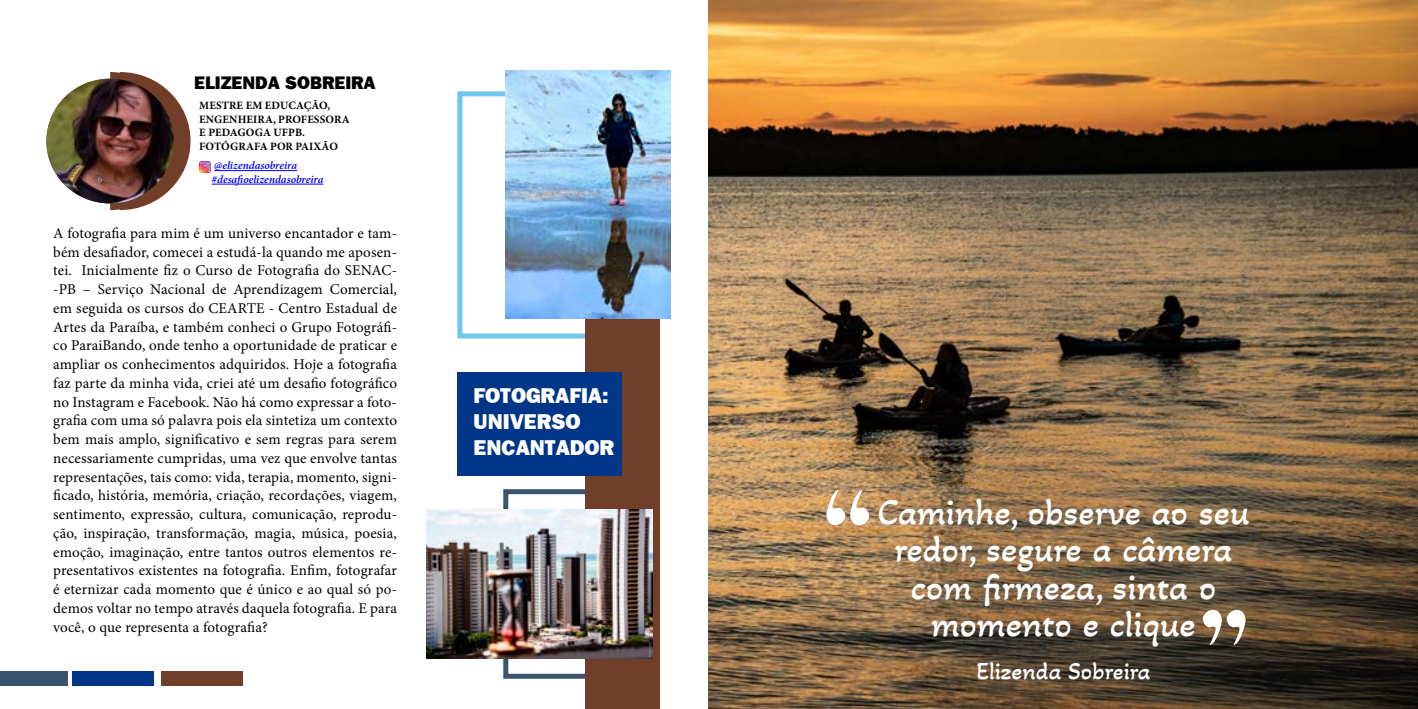
<style>
.page{position:relative;width:1418px;height:709px;background:#fff}
.page>*{position:absolute;margin:0;border:0;box-sizing:border-box;transform-origin:0 0}
.t1{font:125px "Andrea";color:#fff}
.t2{font:37.5px/37.5px "Akaya Telivigala";color:#fff;text-align:center}
.t3{font:25px "Akaya Telivigala";color:#fff}
.t4{font:21.5px/25.8px "Frankfurt Gothic Heavy Plain";color:#fff}
.t5{font:18.25px "Frankfurt Gothic Heavy Plain";color:#000}
.t6{font:15px/18.8px "Minion Pro";letter-spacing:.01em;color:#000;text-align:justify}
.t7{font:700 11.25px/13.5px "Minion Pro";letter-spacing:.01em;color:#000}
.t8{font:italic 600 11.25px/13.5px "Minion Pro";color:#00f}
</style>
<div class="page">
<div style="left:503px;top:489px;width:153px;height:189px;border:5px solid #3b546d"></div>
<div style="left:457px;top:91px;width:153px;height:247px;border:5px solid #72c6ee"></div>
<div style="left:585px;top:295px;width:74px;height:414px;background:#713f29"></div>
<img style="left:505px;top:71px;width:165px;height:247px">
<img style="left:426px;top:509px;width:227px;height:149px">
<svg style="left:110px;top:72px;width:80px;height:138px"></svg>
<div style="left:457px;top:372px;width:165px;height:104px;background:#003687"></div>
<img style="left:46px;top:79px;width:128px;height:124px">
<div style="left:0;top:671px;width:68px;height:15px;background:#3b546d"></div>
<div style="left:72px;top:671px;width:82px;height:15px;background:#003687"></div>
<div style="left:161px;top:671px;width:81px;height:15px;background:#713f29"></div>
<img style="left:709px;top:0;width:708px;height:709px">
<svg style="left:199px;top:161px;width:11px;height:11px"></svg>
<hr style="left:214px;top:170px;width:83px;height:1px;background:#00f">
<hr style="left:212px;top:184px;width:111px;height:1px;background:#00f">
<p class="t5" style="left:194px;top:72px;width:183px">ELIZENDA SOBREIRA</p>
<p class="t7" style="left:199px;top:99px;width:152px">MESTRE EM EDUCAÇÃO,<br>ENGENHEIRA, PROFESSORA<br>E PEDAGOGA UFPB.<br>FOTÓGRAFA POR PAIXÃO</p>
<p class="t8" style="left:212px;top:159px;width:113px">@elizendasobreira #desafioelizendasobreira</p>
<p class="t6" style="left:53px;top:224px;width:345px">A fotografia para mim é um universo encantador e tam&shy;bém desafiador, comecei a estudá-la quando me aposen&shy;tei. Inicialmente fiz o Curso de Fotografia do SENAC--PB – Serviço Nacional de Aprendizagem Comercial, em seguida os cursos do CEARTE - Centro Estadual de Artes da Paraíba, e também conheci o Grupo Fotográfi&shy;co ParaiBando, onde tenho a oportunidade de praticar e ampliar os conhecimentos adquiridos. Hoje a fotografia faz parte da minha vida, criei até um desafio fotográfico no Instagram e Facebook. Não há como expressar a foto&shy;grafia com uma só palavra pois ela sintetiza um contexto bem mais amplo, significativo e sem regras para serem necessariamente cumpridas, uma vez que envolve tantas representações, tais como: vida, terapia, momento, signi&shy;ficado, história, memória, criação, recordações, viagem, sentimento, expressão, cultura, comunicação, reprodu&shy;ção, inspiração, transformação, magia, música, poesia, emoção, imaginação, entre tantos outros elementos re&shy;presentativos existentes na fotografia. Enfim, fotografar é eternizar cada momento que é único e ao qual só po&shy;demos voltar no tempo através daquela fotografia. E para você, o que representa a fotografia?</p>
<h3 class="t4" style="left:473px;top:382px;width:142px">FOTOGRAFIA:<br>UNIVERSO<br>ENCANTADOR</h3>
<h1 class="t1" style="left:817px;top:476px;width:59px">“</h1>
<h2 class="t2" style="left:877px;top:492px;width:373px">Caminhe, observe ao seu redor, segure a câmera</h2>
<h1 class="t1" style="left:1254px;top:659px;width:59px;rotate:-180deg">“</h1>
<h2 class="t2" style="left:910px;top:567px;width:307px">com firmeza, sinta o momento e clique</h2>
<h3 class="t3" style="left:976px;top:655px;width:176px">Elizenda Sobreira</h3>
</div>
